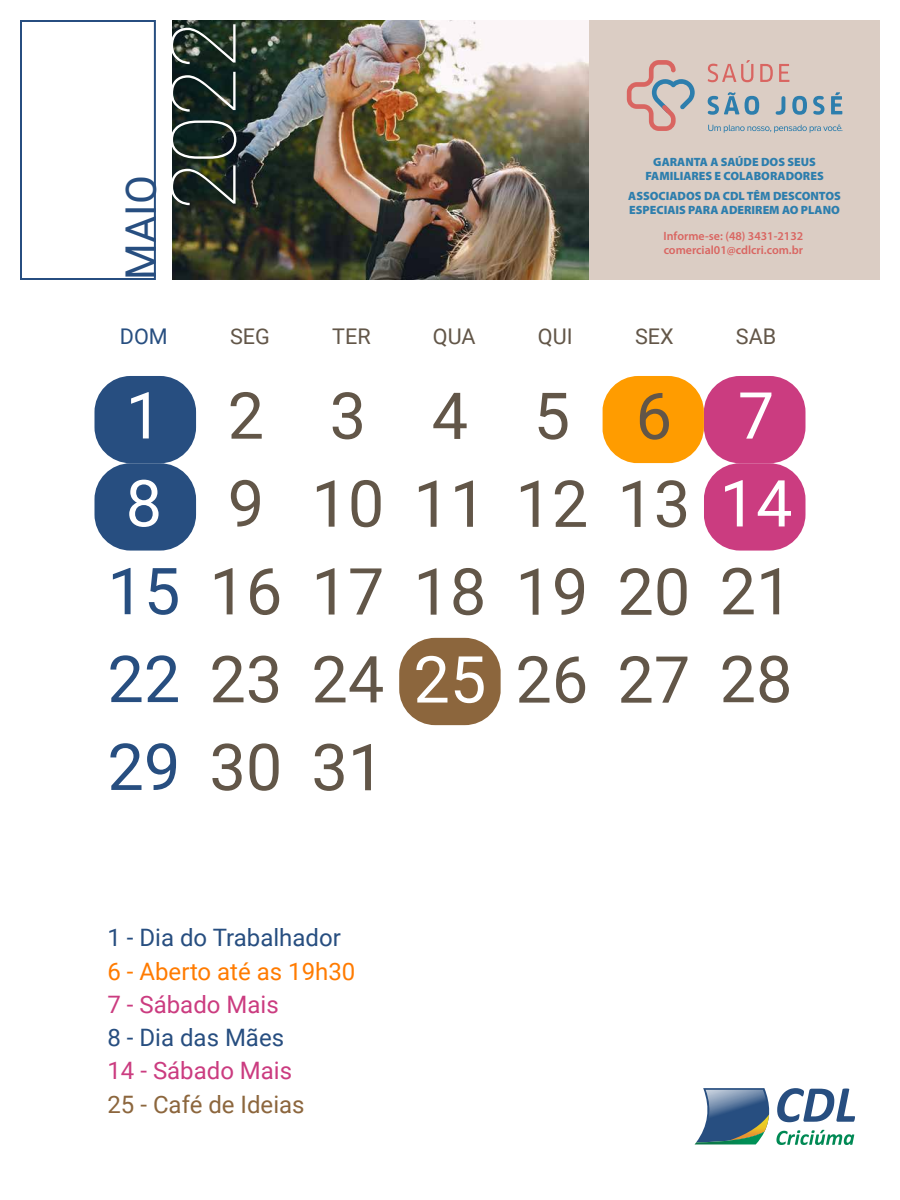
<style>
.page{position:relative;width:900px;height:1200px;background:#fff}
.page>*{position:absolute;margin:0;border:0;box-sizing:border-box;transform-origin:0 0}
.t1{font:100 90px "Roboto";color:#fff}
.t2{font:64.8px/87.9px "Roboto";color:#625648}
.t3{font:64.8px/87.9px "Roboto";color:#274e80}
.t4{font:64.8px/87.9px "Roboto";color:#fff}
.t5{font:42px "Roboto";color:#274e80}
.t6{font:24px "Roboto";color:#274e80}
.t7{font:24px "Roboto";color:#cb3c80}
.t8{font:24px "Roboto";color:#ff7b00}
.t9{font:24px "Roboto";color:#8c663d}
.t10{font:21.6px "Roboto";color:#625648}
.t11{font:21.6px "Roboto";color:#274e80}
.t12{font:900 12px/14px "Myriad Pro";color:#2d7ead;text-align:center}
.t13{font:600 12px/14px "Myriad Pro";color:#d96561}
.s1{color:#fff}
.s2{color:#625648}
</style>
<div class="page">
<div style="left:95px;top:376px;width:101px;height:87px;background:#274e80;border-radius:36px"></div>
<div style="left:704px;top:376px;width:102px;height:87px;background:#cb3c80;border-radius:36px"></div>
<div style="left:602px;top:376px;width:102px;height:87px;background:#ff9c00;border-radius:36px"></div>
<div style="left:95px;top:463px;width:101px;height:88px;background:#274e80;border-radius:36px"></div>
<div style="left:704px;top:463px;width:102px;height:88px;background:#cb3c80;border-radius:36px"></div>
<div style="left:399px;top:638px;width:102px;height:87px;background:#8c663d;border-radius:36px"></div>
<img style="left:172px;top:20px;width:417px;height:260px">
<div style="left:589px;top:20px;width:291px;height:260px;background:#dbcdc4"></div>
<svg style="left:627px;top:60px;width:68px;height:71px"></svg>
<svg style="left:708px;top:92px;width:51px;height:23px"></svg>
<svg style="left:776px;top:96px;width:9px;height:19px"></svg>
<svg style="left:792px;top:96px;width:15px;height:19px"></svg>
<svg style="left:813px;top:96px;width:11px;height:19px"></svg>
<svg style="left:831px;top:92px;width:11px;height:22px"></svg>
<svg style="left:708px;top:60px;width:45px;height:22px"></svg>
<svg style="left:760px;top:64px;width:13px;height:18px"></svg>
<svg style="left:779px;top:64px;width:10px;height:18px"></svg>
<svg style="left:708px;top:124px;width:134px;height:9px"></svg>
<svg style="left:695px;top:1088px;width:160px;height:57px"></svg>
<svg style="left:20px;top:20px;width:136px;height:260px"></svg>
<h3 class="t5" style="left:112px;top:280px;width:106px;rotate:-90deg">MAIO</h3>
<h1 class="t1" style="left:141px;top:210px;width:192px;rotate:-90deg">2022</h1>
<p class="t12" style="left:645px;top:155px;width:180px">GARANTA A SAÚDE DOS SEUS<br>FAMILIARES E COLABORADORES</p>
<p class="t12" style="left:628px;top:189px;width:214px;text-align:left">ASSOCIADOS DA CDL TÊM DESCONTOS<br>ESPECIAIS PARA ADERIREM AO PLANO</p>
<p class="t13" style="left:664px;top:229px;width:141px">Informe-se: (48) 3431-2132 comercial01@cdlcri.com.br</p>
<h3 class="t11" style="left:120px;top:321px;width:49px">DOM</h3>
<h3 class="t10" style="left:230px;top:321px;width:41px">SEG</h3>
<h3 class="t10" style="left:332px;top:321px;width:40px">TER</h3>
<h3 class="t10" style="left:433px;top:321px;width:44px">QUA</h3>
<h3 class="t10" style="left:538px;top:321px;width:36px">QUI</h3>
<h3 class="t10" style="left:635px;top:321px;width:40px">SEX</h3>
<h3 class="t10" style="left:736px;top:321px;width:42px">SAB</h3>
<h2 class="t2" style="left:228px;top:369px;width:38px">2<br>9</h2>
<h2 class="t2" style="left:311px;top:369px;width:74px">3<br>10<br>17<br>24<br>31</h2>
<h2 class="t2" style="left:413px;top:370px;width:278px">4<br>11 12 13<br>18 19 20<br><span class="s1">25</span> 26 27</h2>
<h2 class="t3" style="left:107px;top:369px;width:176px"><span class="s1">1<br>8<br></span>15 <span class="s2">16<br></span>22 <span class="s2">23<br></span>29 <span class="s2">30</span></h2>
<h2 class="t4" style="left:720px;top:369px;width:74px">7<br>14</h2>
<h2 class="t2" style="left:534px;top:370px;width:38px">5</h2>
<h2 class="t2" style="left:636px;top:370px;width:38px">6</h2>
<h2 class="t2" style="left:720px;top:545px;width:74px">21<br>28</h2>
<h3 class="t6" style="left:108px;top:921px;width:235px">1 - Dia do Trabalhador</h3>
<h3 class="t8" style="left:108px;top:954px;width:249px">6 - Aberto até as 19h30</h3>
<h3 class="t7" style="left:108px;top:988px;width:173px">7 - Sábado Mais</h3>
<h3 class="t6" style="left:108px;top:1021px;width:178px">8 - Dia das Mães</h3>
<h3 class="t7" style="left:108px;top:1054px;width:186px">14 - Sábado Mais</h3>
<h3 class="t9" style="left:108px;top:1087px;width:199px">25 - Café de Ideias</h3>
</div>
